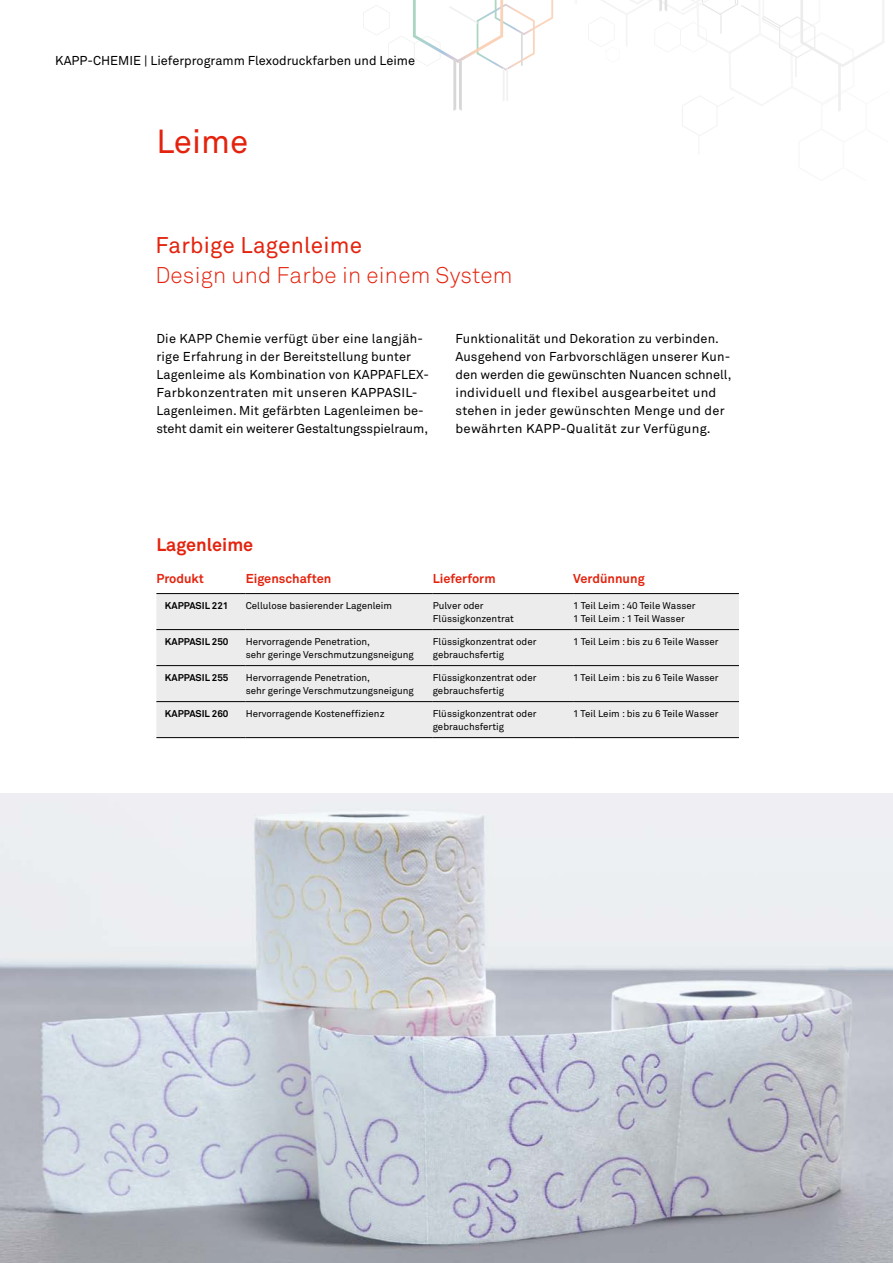
<style>
.page{position:relative;width:893px;height:1263px;background:#fff}
.page>*{position:absolute;margin:0;border:0;box-sizing:border-box;transform-origin:0 0}
.t1{font:33px "Akkurat Std";color:#e4230e}
.t2{font:300 22.5px "Akkurat Std";letter-spacing:.01em;color:#e4230e}
.t3{font:22.5px "Akkurat Std";letter-spacing:.01em;color:#e4230e}
.t4{font:700 18px "Akkurat Std";color:#e4230e}
.t5{font:12.75px/18px "Akkurat Std";letter-spacing:.01em;color:#000}
.t6{font:700 12.75px "Akkurat Std";color:#e4230e}
.t7{font:9.75px/13.5px "Akkurat Std";color:#000}
.t8{font:700 9.75px "Akkurat Std";color:#000}
</style>
<div class="page">
<svg style="left:363px;top:0;width:190px;height:111px"></svg>
<svg style="left:588px;top:0;width:296px;height:136px"></svg>
<div style="left:156px;top:594px;width:583px;height:143px;background:#ececed"></div>
<hr style="left:156px;top:629px;width:90px;height:1px;background:#000">
<hr style="left:246px;top:629px;width:187px;height:1px;background:#000">
<hr style="left:433px;top:629px;width:140px;height:1px;background:#000">
<hr style="left:573px;top:629px;width:166px;height:1px;background:#000">
<hr style="left:156px;top:665px;width:90px;height:1px;background:#000">
<hr style="left:246px;top:665px;width:187px;height:1px;background:#000">
<hr style="left:433px;top:665px;width:140px;height:1px;background:#000">
<hr style="left:573px;top:665px;width:166px;height:1px;background:#000">
<hr style="left:156px;top:701px;width:90px;height:1px;background:#000">
<hr style="left:246px;top:701px;width:187px;height:1px;background:#000">
<hr style="left:433px;top:701px;width:140px;height:1px;background:#000">
<hr style="left:573px;top:701px;width:166px;height:1px;background:#000">
<hr style="left:156px;top:593px;width:90px;height:1px;background:#000">
<hr style="left:246px;top:593px;width:187px;height:1px;background:#000">
<hr style="left:433px;top:593px;width:140px;height:1px;background:#000">
<hr style="left:573px;top:593px;width:166px;height:1px;background:#000">
<hr style="left:156px;top:737px;width:90px;height:1px;background:#000">
<hr style="left:246px;top:737px;width:187px;height:1px;background:#000">
<hr style="left:433px;top:737px;width:140px;height:1px;background:#000">
<hr style="left:573px;top:737px;width:166px;height:1px;background:#000">
<img style="left:0;top:793px;width:893px;height:470px">
<p class="t5" style="left:55px;top:52px;width:361px">KAPP-CHEMIE | Lieferprogramm Flexodruckfarben und Leime</p>
<h1 class="t1" style="left:156px;top:122px;width:93px">Leime</h1>
<h2 class="t3" style="left:155px;top:232px;width:208px">Farbige Lagenleime</h2>
<h2 class="t2" style="left:155px;top:261px;width:359px">Design und Farbe in einem System</h2>
<p class="t5" style="left:156px;top:330px;width:274px">Die KAPP Chemie verfügt über eine langjäh&shy;rige Erfahrung in der Bereitstellung bunter Lagenleime als Kombination von KAPPAFLEX-Farbkonzentraten mit unseren KAPPASIL-Lagenleimen. Mit gefärbten Lagenleimen be&shy;steht damit ein weiterer Gestaltungsspielraum,</p>
<p class="t5" style="left:455px;top:330px;width:278px">Funktionalität und Dekoration zu verbinden.<br>Ausgehend von Farbvorschlägen unserer Kun&shy;den werden die gewünschten Nuancen schnell, individuell und flexibel ausgearbeitet und stehen in jeder gewünschten Menge und der bewährten KAPP-Qualität zur Verfügung.</p>
<h3 class="t4" style="left:156px;top:534px;width:98px">Lagenleime</h3>
<p class="t6" style="left:156px;top:570px;width:49px">Produkt</p>
<p class="t6" style="left:246px;top:570px;width:87px">Eigenschaften</p>
<p class="t6" style="left:433px;top:570px;width:64px">Lieferform</p>
<p class="t6" style="left:573px;top:570px;width:73px">Verdünnung</p>
<p class="t8" style="left:165px;top:599px;width:65px">KAPPASIL 221</p>
<p class="t7" style="left:246px;top:599px;width:148px">Cellulose basierender Lagenleim</p>
<p class="t7" style="left:433px;top:599px;width:83px">Pulver oder<br>Flüssigkonzentrat</p>
<p class="t7" style="left:573px;top:599px;width:124px">1 Teil Leim : 40 Teile Wasser<br>1 Teil Leim : 1 Teil Wasser</p>
<p class="t8" style="left:165px;top:635px;width:65px">KAPPASIL 250</p>
<p class="t7" style="left:246px;top:634px;width:170px">Hervorragende Penetration,<br>sehr geringe Verschmutzungsneigung</p>
<p class="t7" style="left:433px;top:634px;width:105px">Flüssigkonzentrat oder gebrauchsfertig</p>
<p class="t7" style="left:573px;top:634px;width:147px">1 Teil Leim : bis zu 6 Teile Wasser</p>
<p class="t8" style="left:165px;top:671px;width:65px">KAPPASIL 255</p>
<p class="t7" style="left:246px;top:670px;width:170px">Hervorragende Penetration,<br>sehr geringe Verschmutzungsneigung</p>
<p class="t7" style="left:433px;top:670px;width:105px">Flüssigkonzentrat oder gebrauchsfertig</p>
<p class="t7" style="left:573px;top:670px;width:147px">1 Teil Leim : bis zu 6 Teile Wasser</p>
<p class="t8" style="left:165px;top:707px;width:65px">KAPPASIL 260</p>
<p class="t7" style="left:246px;top:706px;width:140px">Hervorragende Kosteneffizienz</p>
<p class="t7" style="left:433px;top:706px;width:105px">Flüssigkonzentrat oder gebrauchsfertig</p>
<p class="t7" style="left:573px;top:706px;width:147px">1 Teil Leim : bis zu 6 Teile Wasser</p>
</div>
